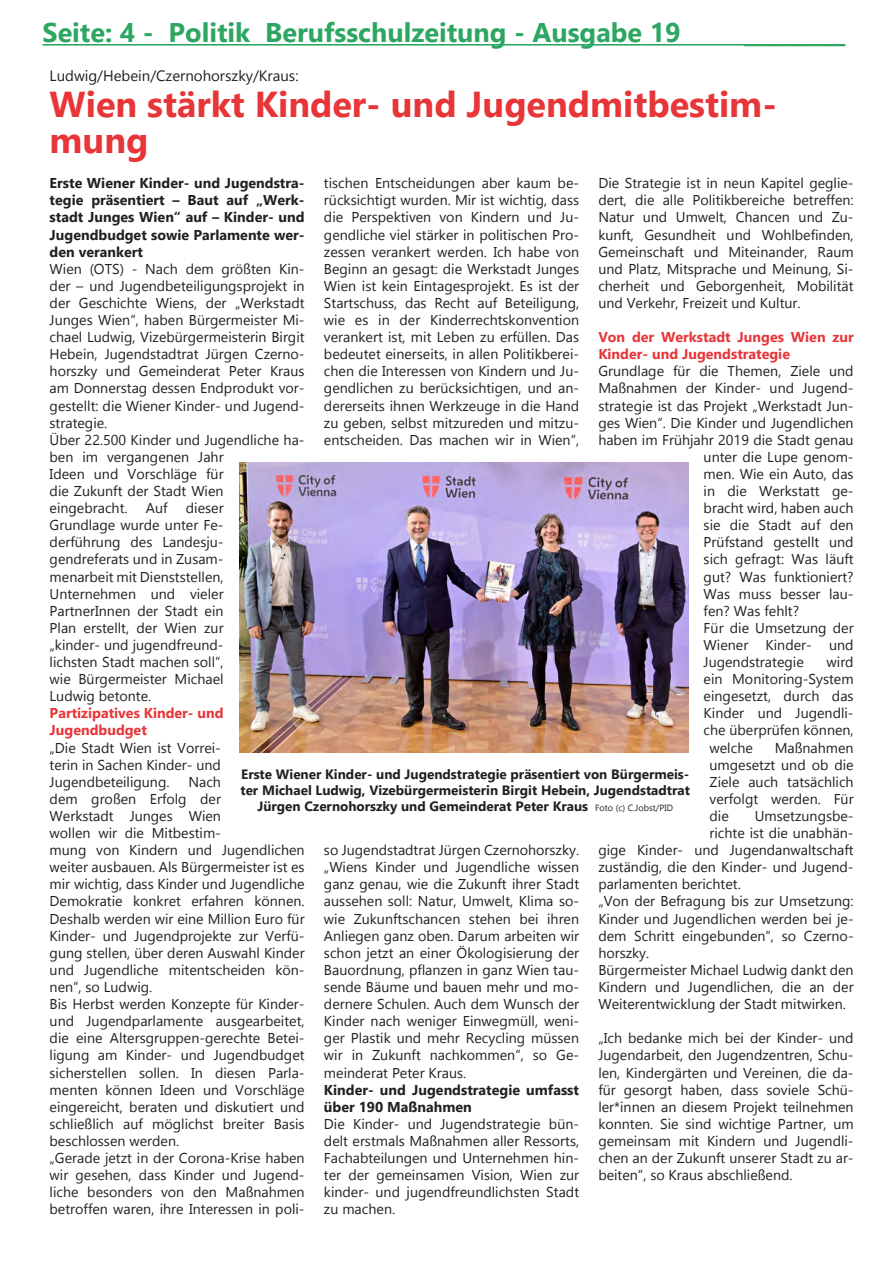
<style>
.page{position:relative;width:893px;height:1263px;background:#fff}
.page>*{position:absolute;margin:0;border:0;box-sizing:border-box;transform-origin:0 0}
.t1{font:700 36px/36px "Gadugi";color:#e73538}
.t2{font:700 27px "Gadugi";color:#2da662}
.t3{font:15px "Gadugi";color:#231f20}
.t4{font:14.25px/17.1px "Gadugi";color:#231f20;text-align:justify}
.t5{font:700 14.25px/17.1px "Gadugi";color:#231f20;text-align:justify}
.t6{font:700 14.25px/17.1px "Gadugi";color:#e73538}
.t7{font:700 13.5px/16.2px "Gadugi";color:#231f20;text-align:center}
.s1{font-weight:400;font-size:9px}
</style>
<div class="page">
<hr style="left:43px;top:44px;width:802px;height:2px;background:#2da662">
<img style="left:240px;top:463px;width:449px;height:289px">
<h2 class="t2" style="left:43px;top:17px;width:640px">Seite: 4 - Politik Berufsschulzeitung - Ausgabe 19</h2>
<h2 class="t2" style="left:745px;top:17px;width:102px">_________</h2>
<p class="t3" style="left:50px;top:67px;width:250px">Ludwig/Hebein/Czernohorszky/Kraus:</p>
<h1 class="t1" style="left:50px;top:86px;width:729px">Wien stärkt Kinder- und Jugendmitbestim&shy;mung</h1>
<p class="t5" style="left:50px;top:175px;width:256px">Erste Wiener Kinder- und Jugendstra&shy;tegie präsentiert – Baut auf „Werk&shy;stadt Junges Wien“ auf – Kinder- und Jugendbudget sowie Parlamente wer&shy;den verankert</p>
<p class="t4" style="left:50px;top:260px;width:257px;text-align:left">Wien (OTS) - Nach dem größten Kin&shy;der – und Jugendbeteiligungsprojekt in der Geschichte Wiens, der „Werkstadt<br>Junges Wien“, haben Bürgermeister Mi&shy;chael Ludwig, Vizebürgermeisterin Birgit<br>Hebein, Jugendstadtrat Jürgen Czerno&shy;horszky und Gemeinderat Peter Kraus am Donnerstag dessen Endprodukt vor&shy;gestellt: die Wiener Kinder- und Jugend&shy;strategie.<br>Über 22.500 Kinder und Jugendliche ha&shy;ben im vergangenen Jahr<br>Ideen und Vorschläge für<br>die Zukunft der Stadt Wien eingebracht.</p>
<p class="t4" style="left:598px;top:175px;width:257px">Die Strategie ist in neun Kapitel geglie&shy;dert, die alle Politikbereiche betreffen:<br>Natur und Umwelt, Chancen und Zu&shy;kunft, Gesundheit und Wohlbefinden, Gemeinschaft und Miteinander, Raum und Platz, Mitsprache und Meinung, Si&shy;cherheit und Geborgenheit, Mobilität und Verkehr, Freizeit und Kultur.</p>
<p class="t6" style="left:598px;top:328px;width:257px">Von der Werkstadt Junges Wien zur<br>Kinder- und Jugendstrategie</p>
<p class="t4" style="left:598px;top:363px;width:257px">Grundlage für die Themen, Ziele und</p>
<p class="t4" style="left:598px;top:380px;width:257px">Maßnahmen der Kinder- und Jugend-</p>
<p class="t4" style="left:598px;top:397px;width:257px">strategie ist das Projekt „Werkstadt Jun-</p>
<p class="t4" style="left:598px;top:414px;width:257px">ges Wien“. Die Kinder und Jugendlichen</p>
<p class="t4" style="left:598px;top:431px;width:257px">haben im Frühjahr 2019 die Stadt genau</p>
<p class="t4" style="left:704px;top:448px;width:152px">unter die Lupe genom-</p>
<p class="t4" style="left:704px;top:465px;width:152px">men. Wie ein Auto, das</p>
<p class="t4" style="left:704px;top:482px;width:152px">in die Werkstatt ge-</p>
<p class="t4" style="left:704px;top:499px;width:152px">bracht wird, haben auch</p>
<p class="t4" style="left:704px;top:517px;width:152px">sie die Stadt auf den</p>
<p class="t4" style="left:704px;top:534px;width:152px">Prüfstand gestellt und</p>
<p class="t4" style="left:704px;top:551px;width:152px">sich gefragt: Was läuft</p>
<p class="t4" style="left:704px;top:568px;width:151px">gut? Was funktioniert?</p>
<p class="t4" style="left:704px;top:585px;width:151px">Was muss besser lau-</p>
<p class="t4" style="left:704px;top:602px;width:97px">fen? Was fehlt?</p>
<p class="t4" style="left:704px;top:619px;width:152px">Für die Umsetzung der</p>
<p class="t4" style="left:704px;top:636px;width:152px">Wiener Kinder- und</p>
<p class="t4" style="left:704px;top:653px;width:102px">Jugendstrategie</p>
<p class="t4" style="left:827px;top:653px;width:29px">wird</p>
<p class="t4" style="left:704px;top:670px;width:151px">ein Monitoring-System</p>
<p class="t4" style="left:704px;top:688px;width:151px">eingesetzt, durch das</p>
<p class="t4" style="left:704px;top:705px;width:152px">Kinder und Jugendli-</p>
<p class="t4" style="left:704px;top:722px;width:152px">che überprüfen können,</p>
<p class="t4" style="left:709px;top:739px;width:45px">welche</p>
<p class="t4" style="left:324px;top:175px;width:257px">tischen Entscheidungen aber kaum be&shy;rücksichtigt wurden. Mir ist wichtig, dass die Perspektiven von Kindern und Ju&shy;gendliche viel stärker in politischen Pro&shy;zessen verankert werden. Ich habe von Beginn an gesagt: die Werkstadt Junges Wien ist kein Eintagesprojekt. Es ist der Startschuss, das Recht auf Beteiligung, wie es in der Kinderrechtskonvention verankert ist, mit Leben zu erfüllen. Das bedeutet einerseits, in allen Politikberei&shy;chen die Interessen von Kindern und Ju&shy;gendlichen zu berücksichtigen, und an&shy;dererseits ihnen Werkzeuge in die Hand zu geben, selbst mitzureden und mitzu&shy;entscheiden. Das machen wir in Wien“,</p>
<p class="t4" style="left:146px;top:499px;width:23px">Auf</p>
<p class="t4" style="left:50px;top:499px;width:176px;text-indent:136px">dieser Grundlage wurde unter Fe&shy;derführung des Landesju&shy;gendreferats und in Zusam&shy;menarbeit mit Dienststellen, Unternehmen und vieler PartnerInnen der Stadt ein Plan erstellt, der Wien zur „kinder- und jugendfreund&shy;lichsten Stadt machen soll“, wie Bürgermeister Michael Ludwig betonte.</p>
<p class="t6" style="left:50px;top:705px;width:175px">Partizipatives Kinder- und<br>Jugendbudget</p>
<p class="t4" style="left:50px;top:739px;width:173px">„Die Stadt Wien ist Vorrei&shy;terin in Sachen Kinder- und Jugendbeteiligung.</p>
<p class="t4" style="left:709px;top:739px;width:146px;text-indent:65px">Maßnahmen umgesetzt und ob die Ziele auch tatsächlich verfolgt werden. Für die</p>
<p class="t7" style="left:240px;top:766px;width:451px">Erste Wiener Kinder- und Jugendstrategie präsentiert von Bürgermeis&shy;ter Michael Ludwig, Vizebürgermeisterin Birgit Hebein, Jugendstadtrat<br>Jürgen Czernohorszky und Gemeinderat Peter Kraus <span class="s1">Foto (c) C.Jobst/PID</span></p>
<p class="t4" style="left:50px;top:773px;width:257px;text-align:left;text-indent:139px">Nach<br>dem großen Erfolg der<br>Werkstadt Junges Wien<br>wollen wir die Mitbestim-<br>mung von Kindern und Jugendlichen weiter ausbauen. Als Bürgermeister ist es mir wichtig, dass Kinder und Jugendliche Demokratie konkret erfahren können.<br>Deshalb werden wir eine Million Euro für Kinder- und Jugendprojekte zur Verfü&shy;gung stellen, über deren Auswahl Kinder und Jugendliche mitentscheiden kön&shy;nen“, so Ludwig.<br>Bis Herbst werden Konzepte für Kinder&shy;und Jugendparlamente ausgearbeitet, die eine Altersgruppen-gerechte Betei&shy;ligung am Kinder- und Jugendbudget sicherstellen sollen. In diesen Parla&shy;menten können Ideen und Vorschläge eingereicht, beraten und diskutiert und schließlich auf möglichst breiter Basis beschlossen werden.<br>„Gerade jetzt in der Corona-Krise haben wir gesehen, dass Kinder und Jugend&shy;liche besonders von den Maßnahmen betroffen waren, ihre Interessen in poli-</p>
<p class="t4" style="left:755px;top:807px;width:100px">Umsetzungsbe-</p>
<p class="t4" style="left:709px;top:824px;width:146px">richte ist die unabhän-</p>
<p class="t4" style="left:598px;top:841px;width:257px">gige Kinder- und Jugendanwaltschaft</p>
<p class="t4" style="left:598px;top:859px;width:257px">zuständig, die den Kinder- und Jugend-</p>
<p class="t4" style="left:598px;top:876px;width:144px">parlamenten berichtet.</p>
<p class="t4" style="left:598px;top:893px;width:257px">„Von der Befragung bis zur Umsetzung:</p>
<p class="t4" style="left:598px;top:910px;width:257px">Kinder und Jugendlichen werden bei je-</p>
<p class="t4" style="left:598px;top:927px;width:257px">dem Schritt eingebunden“, so Czerno-</p>
<p class="t4" style="left:598px;top:944px;width:52px">horszky.</p>
<p class="t4" style="left:598px;top:961px;width:257px">Bürgermeister Michael Ludwig dankt den</p>
<p class="t4" style="left:598px;top:978px;width:257px">Kindern und Jugendlichen, die an der</p>
<p class="t4" style="left:598px;top:995px;width:249px">Weiterentwicklung der Stadt mitwirken.</p>
<p class="t4" style="left:598px;top:1030px;width:257px">„Ich bedanke mich bei der Kinder- und Jugendarbeit, den Jugendzentren, Schu&shy;len, Kindergärten und Vereinen, die da&shy;für gesorgt haben, dass soviele Schü&shy;ler*innen an diesem Projekt teilnehmen konnten. Sie sind wichtige Partner, um gemeinsam mit Kindern und Jugendli&shy;chen an der Zukunft unserer Stadt zu ar&shy;beiten“, so Kraus abschließend.</p>
<p class="t4" style="left:324px;top:841px;width:257px">so Jugendstadtrat Jürgen Czernohorszky. „Wiens Kinder und Jugendliche wissen ganz genau, wie die Zukunft ihrer Stadt aussehen soll: Natur, Umwelt, Klima so&shy;wie Zukunftschancen stehen bei ihren Anliegen ganz oben. Darum arbeiten wir schon jetzt an einer Ökologisierung der Bauordnung, pflanzen in ganz Wien tau&shy;sende Bäume und bauen mehr und mo&shy;dernere Schulen. Auch dem Wunsch der Kinder nach weniger Einwegmüll, weni&shy;ger Plastik und mehr Recycling müssen wir in Zukunft nachkommen“, so Ge&shy;meinderat Peter Kraus.</p>
<p class="t5" style="left:324px;top:1081px;width:257px">Kinder- und Jugendstrategie umfasst über 190 Maßnahmen</p>
<p class="t4" style="left:324px;top:1115px;width:257px">Die Kinder- und Jugendstrategie bün&shy;delt erstmals Maßnahmen aller Ressorts, Fachabteilungen und Unternehmen hin&shy;ter der gemeinsamen Vision, Wien zur kinder- und jugendfreundlichsten Stadt zu machen.</p>
</div>
